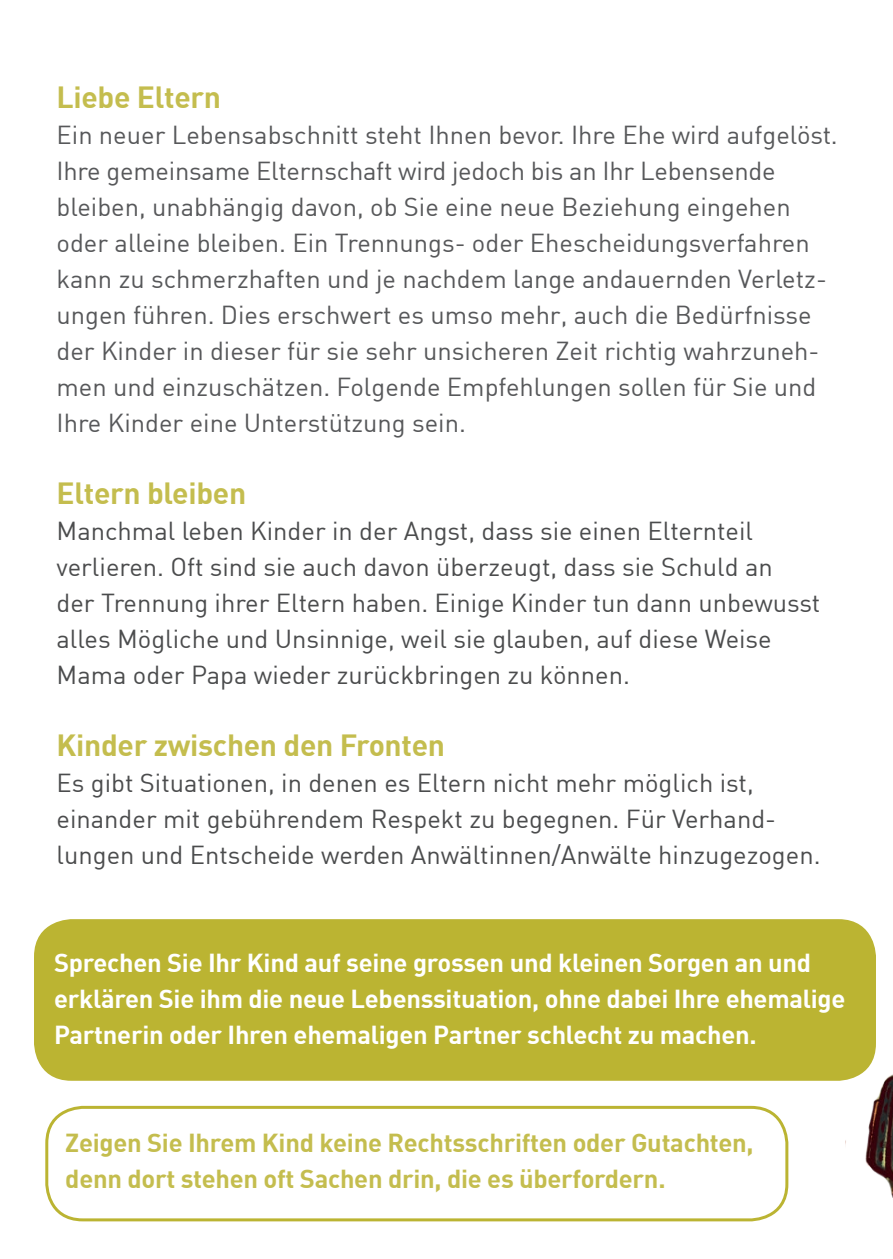
<style>
.page{position:relative;width:893px;height:1259px;background:#fff}
.page>*{position:absolute;margin:0;border:0;box-sizing:border-box;transform-origin:0 0}
.t1{font:700 30px "DIN";letter-spacing:-.01em;color:#c4bd4e}
.t2{font:25.5px/36px "DIN";color:#57585a}
.t3{font:25.5px/36px "DIN";color:#4b4c4d}
.t4{font:700 25.5px/36px "DIN";letter-spacing:-.01em;color:#fff}
.t5{font:700 25.5px/36px "DIN";letter-spacing:-.01em;color:#c4bd4e}
</style>
<div class="page">
<img style="left:845px;top:919px;width:48px;height:279px">
<div style="left:36px;top:920px;width:838px;height:159px;background:#bbb432;border-radius:36px"></div>
<div style="left:34px;top:919px;width:842px;height:161px;border:3px solid #bbb432;border-radius:36px"></div>
<div style="left:45px;top:1106px;width:743px;height:115px;border:3px solid #bbb432;border-radius:36px"></div>
<p class="t1" style="left:57px;top:78px;width:166px">Liebe Eltern</p>
<p class="t2" style="left:57px;top:116px;width:783px">Ein neuer Lebensabschnitt steht Ihnen bevor. Ihre Ehe wird aufgelöst.<br>Ihre gemeinsame Elternschaft wird jedoch bis an Ihr Lebensende bleiben, unabhängig davon, ob Sie eine neue Beziehung eingehen oder alleine bleiben. Ein Trennungs- oder Ehescheidungsverfahren kann zu schmerzhaften und je nachdem lange andauernden Verletz&shy;ungen führen. Dies erschwert es umso mehr, auch die Bedürfnisse der Kinder in dieser für sie sehr unsicheren Zeit richtig wahrzuneh&shy;men und einzuschätzen. Folgende Empfehlungen sollen für Sie und Ihre Kinder eine Unterstützung sein.</p>
<p class="t1" style="left:57px;top:474px;width:191px">Eltern bleiben</p>
<p class="t3" style="left:57px;top:512px;width:765px">Manchmal leben Kinder in der Angst, dass sie einen Elternteil verlieren. Oft sind sie auch davon überzeugt, dass sie Schuld an<br>der Trennung ihrer Eltern haben. Einige Kinder tun dann unbewusst alles Mögliche und Unsinnige, weil sie glauben, auf diese Weise Mama oder Papa wieder zurückbringen zu können.</p>
<p class="t1" style="left:57px;top:726px;width:390px">Kinder zwischen den Fronten</p>
<p class="t3" style="left:57px;top:764px;width:765px">Es gibt Situationen, in denen es Eltern nicht mehr möglich ist, einander mit gebührendem Respekt zu begegnen. Für Verhand&shy;lungen und Entscheide werden Anwältinnen/Anwälte hinzugezogen.</p>
<p class="t4" style="left:54px;top:944px;width:793px">Sprechen Sie Ihr Kind auf seine grossen und kleinen Sorgen an und erklären Sie ihm die neue Lebenssituation, ohne dabei Ihre ehemalige<br>Partnerin oder Ihren ehemaligen Partner schlecht zu machen.</p>
<p class="t5" style="left:65px;top:1124px;width:690px">Zeigen Sie Ihrem Kind keine Rechtsschriften oder Gutachten, denn dort stehen oft Sachen drin, die es überfordern.</p>
</div>
